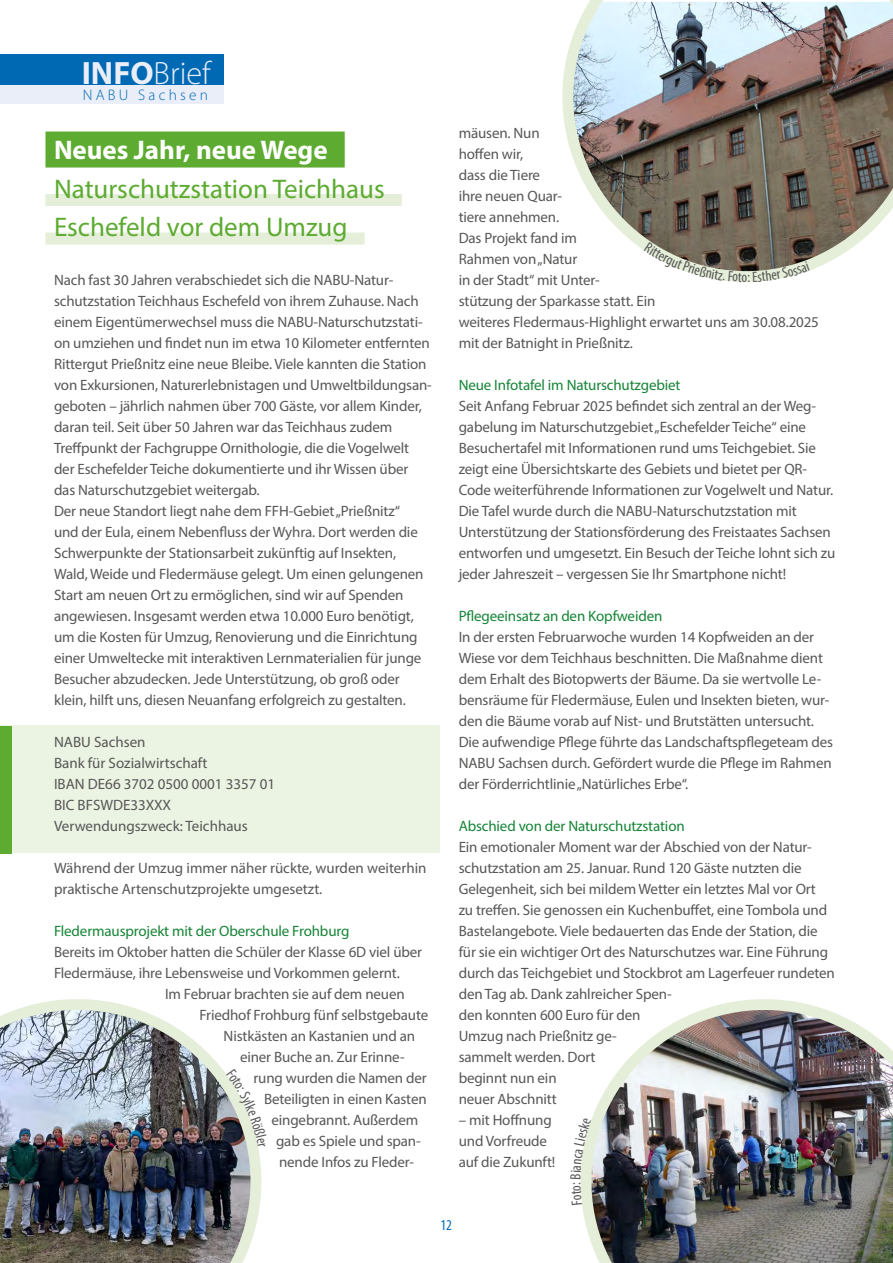
<style>
.page{position:relative;width:893px;height:1263px;background:#fff}
.page>*{position:absolute;margin:0;border:0;box-sizing:border-box;transform-origin:0 0}
.t1{font:300 32.4px "Myriad Pro";color:#e9eef9}
.t2{font:27px/38.5px "Myriad Pro";color:#5dab31}
.t3{font:700 27px "Myriad Pro";color:#fff}
.t4{font:300 15.3px "Myriad Pro";letter-spacing:.21em;color:#0069b4}
.t5{font:15px/21px "Myriad Pro";letter-spacing:-.01em;color:#575756}
.t6{font:15px "Myriad Pro";letter-spacing:-.01em;color:#158436}
.t7{font:condensed 15px "Myriad Pro";color:#0069b4}
.t8{font:condensed 15px "Myriad Pro";color:#575756}
.s1{font-weight:700}
</style>
<div class="page">
<div style="left:0;top:725px;width:439px;height:127px;background:#ebf3e3"></div>
<div style="left:0;top:84px;width:223px;height:20px;background:#e9eef9"></div>
<div style="left:0;top:54px;width:223px;height:30px;background:#0069b4"></div>
<div style="left:45px;top:132px;width:300px;height:36px;background:#5dab31"></div>
<div style="left:45px;top:194px;width:357px;height:12px;background:#e5eed9"></div>
<div style="left:45px;top:233px;width:320px;height:12px;background:#e5eed9"></div>
<div style="left:0;top:726px;width:11px;height:127px;background:#5dab31"></div>
<img style="left:0;top:999px;width:261px;height:264px">
<img style="left:562px;top:0;width:331px;height:282px">
<img style="left:581px;top:999px;width:312px;height:264px">
<svg style="left:226px;top:1068px;width:35px;height:80px"></svg>
<svg style="left:644px;top:242px;width:98px;height:40px"></svg>
<svg style="left:748px;top:261px;width:62px;height:21px"></svg>
<svg style="left:580px;top:1185px;width:2px;height:20px"></svg>
<svg style="left:580px;top:1118px;width:11px;height:61px"></svg>
<h1 class="t1" style="left:82px;top:54px;width:131px"><span class="s1">INFO</span>Brief</h1>
<p class="t4" style="left:83px;top:86px;width:127px">NABU Sachsen</p>
<h2 class="t3" style="left:54px;top:132px;width:275px">Neues Jahr, neue Wege</h2>
<h2 class="t2" style="left:54px;top:169px;width:332px">Naturschutzstation Teichhaus<br>Eschefeld vor dem Umzug</h2>
<p class="t5" style="left:54px;top:269px;width:379px">Nach fast 30 Jahren verabschiedet sich die NABU-Natur&shy;schutzstation Teichhaus Eschefeld von ihrem Zuhause. Nach einem Eigentümerwechsel muss die NABU-Naturschutzstati&shy;on umziehen und findet nun im etwa 10 Kilometer entfernten Rittergut Prießnitz eine neue Bleibe. Viele kannten die Station von Exkursionen, Naturerlebnistagen und Umweltbildungsan&shy;geboten – jährlich nahmen über 700 Gäste, vor allem Kinder, daran teil. Seit über 50 Jahren war das Teichhaus zudem Treffpunkt der Fachgruppe Ornithologie, die die Vogelwelt der Eschefelder Teiche dokumentierte und ihr Wissen über das Naturschutzgebiet weitergab.<br>Der neue Standort liegt nahe dem FFH-Gebiet „Prießnitz“<br>und der Eula, einem Nebenfluss der Wyhra. Dort werden die Schwerpunkte der Stationsarbeit zukünftig auf Insekten, Wald, Weide und Fledermäuse gelegt. Um einen gelungenen Start am neuen Ort zu ermöglichen, sind wir auf Spenden angewiesen. Insgesamt werden etwa 10.000 Euro benötigt, um die Kosten für Umzug, Renovierung und die Einrichtung einer Umweltecke mit interaktiven Lernmaterialien für junge Besucher abzudecken. Jede Unterstützung, ob groß oder klein, hilft uns, diesen Neuanfang erfolgreich zu gestalten.</p>
<p class="t5" style="left:54px;top:731px;width:223px">NABU Sachsen<br>Bank für Sozialwirtschaft<br>IBAN DE66 3702 0500 0001 3357 01<br>BIC BFSWDE33XXX<br>Verwendungszweck: Teichhaus</p>
<p class="t5" style="left:54px;top:857px;width:374px">Während der Umzug immer näher rückte, wurden weiterhin praktische Artenschutzprojekte umgesetzt.</p>
<p class="t6" style="left:54px;top:922px;width:297px">Fledermausprojekt mit der Oberschule Frohburg</p>
<p class="t5" style="left:54px;top:941px;width:370px">Bereits im Oktober hatten die Schüler der Klasse 6D viel über</p>
<p class="t5" style="left:54px;top:962px;width:347px">Fledermäuse, ihre Lebensweise und Vorkommen gelernt.</p>
<p class="t5" style="left:165px;top:983px;width:241px">Im Februar brachten sie auf dem neuen</p>
<p class="t5" style="left:200px;top:1004px;width:230px">Friedhof Frohburg fünf selbstgebaute</p>
<p class="t5" style="left:224px;top:1025px;width:193px">Nistkästen an Kastanien und an</p>
<p class="t5" style="left:240px;top:1046px;width:166px">einer Buche an. Zur Erinne-</p>
<p class="t5" style="left:254px;top:1067px;width:175px">rung wurden die Namen der</p>
<p class="t5" style="left:264px;top:1088px;width:164px">Beteiligten in einen Kasten</p>
<p class="t5" style="left:272px;top:1109px;width:148px">eingebrannt. Außerdem</p>
<p class="t5" style="left:276px;top:1130px;width:146px">gab es Spiele und span-</p>
<p class="t5" style="left:279px;top:1151px;width:137px">nende Infos zu Fleder-</p>
<p class="t5" style="left:459px;top:122px;width:362px">mäusen. Nun<br>hoffen wir,<br>dass die Tiere<br>ihre neuen Quar-<br>tiere annehmen.<br>Das Projekt fand im<br>Rahmen von „Natur<br>in der Stadt“ mit Unter-<br>stützung der Sparkasse statt. Ein<br>weiteres Fledermaus-Highlight erwartet uns am 30.08.2025 mit der Batnight in Prießnitz.</p>
<p class="t6" style="left:459px;top:376px;width:223px">Neue Infotafel im Naturschutzgebiet</p>
<p class="t5" style="left:459px;top:395px;width:378px">Seit Anfang Februar 2025 befindet sich zentral an der Weg&shy;gabelung im Naturschutzgebiet „Eschefelder Teiche“ eine Besuchertafel mit Informationen rund ums Teichgebiet. Sie zeigt eine Übersichtskarte des Gebiets und bietet per QR-Code weiterführende Informationen zur Vogelwelt und Natur.<br>Die Tafel wurde durch die NABU-Naturschutzstation mit Unterstützung der Stationsförderung des Freistaates Sachsen entworfen und umgesetzt. Ein Besuch der Teiche lohnt sich zu jeder Jahreszeit – vergessen Sie Ihr Smartphone nicht!</p>
<p class="t6" style="left:459px;top:607px;width:205px">Pflegeeinsatz an den Kopfweiden</p>
<p class="t5" style="left:459px;top:626px;width:376px">In der ersten Februarwoche wurden 14 Kopfweiden an der Wiese vor dem Teichhaus beschnitten. Die Maßnahme dient dem Erhalt des Biotopwerts der Bäume. Da sie wertvolle Le&shy;bensräume für Fledermäuse, Eulen und Insekten bieten, wur&shy;den die Bäume vorab auf Nist- und Brutstätten untersucht.<br>Die aufwendige Pflege führte das Landschaftspflegeteam des NABU Sachsen durch. Gefördert wurde die Pflege im Rahmen der Förderrichtlinie „Natürliches Erbe“.</p>
<p class="t6" style="left:459px;top:817px;width:228px">Abschied von der Naturschutzstation</p>
<p class="t5" style="left:459px;top:836px;width:378px">Ein emotionaler Moment war der Abschied von der Natur&shy;schutzstation am 25. Januar. Rund 120 Gäste nutzten die Gelegenheit, sich bei mildem Wetter ein letztes Mal vor Ort<br>zu treffen. Sie genossen ein Kuchenbuffet, eine Tombola und Bastelangebote. Viele bedauerten das Ende der Station, die für sie ein wichtiger Ort des Naturschutzes war. Eine Führung durch das Teichgebiet und Stockbrot am Lagerfeuer rundeten den Tag ab. Dank zahlreicher Spen-<br>den konnten 600 Euro für den<br>Umzug nach Prießnitz ge-<br>sammelt werden. Dort<br>beginnt nun ein<br>neuer Abschnitt</p>
<p class="t5" style="left:459px;top:1109px;width:98px">– mit Hoffnung und Vorfreude auf die Zukunft!</p>
<p class="t8" style="left:742px;top:268px;width:7px">o</p>
<p class="t8" style="left:567px;top:1185px;width:5px;rotate:-90deg">:</p>
<p class="t7" style="left:441px;top:1216px;width:13px">12</p>
</div>
